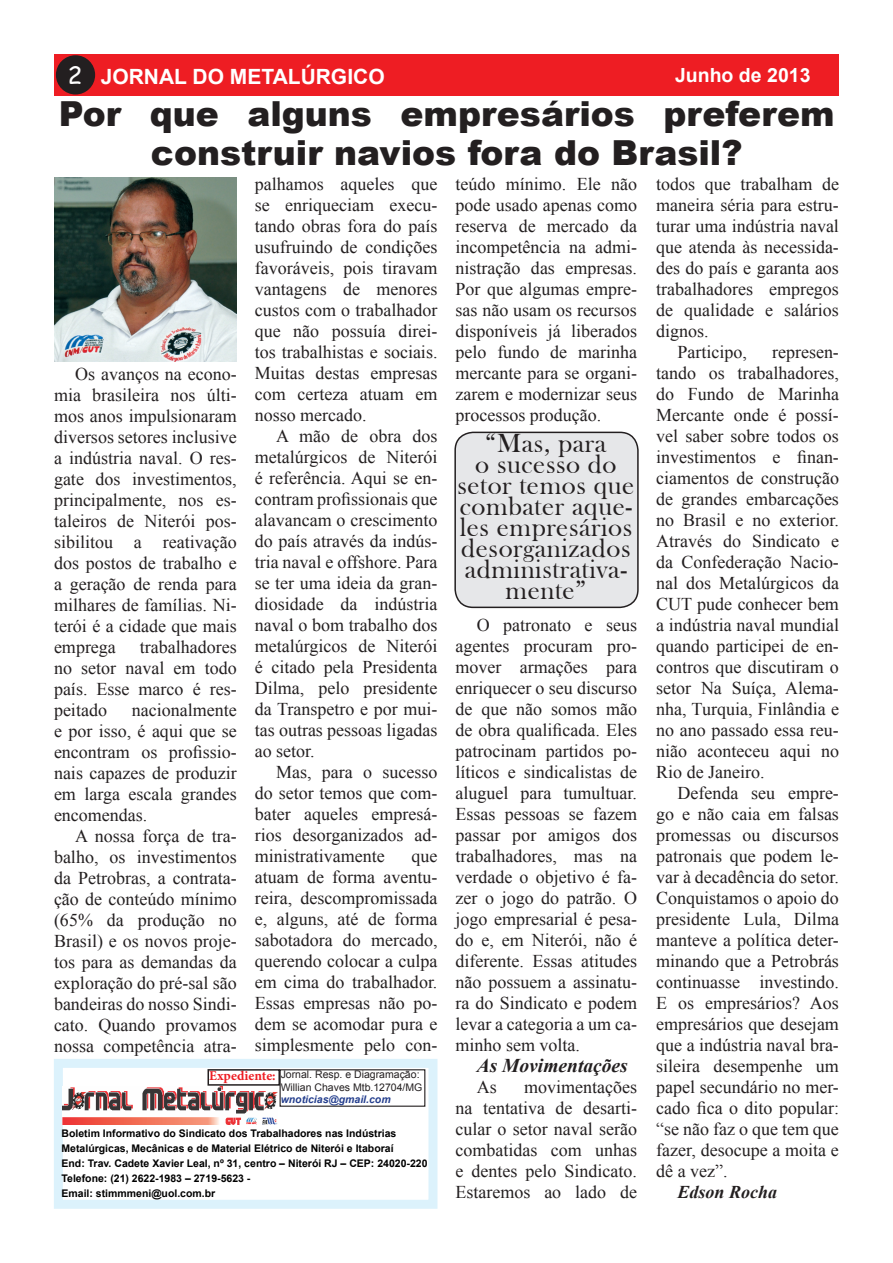
<style>
.page{position:relative;width:893px;height:1263px;background:#fff}
.page>*{position:absolute;margin:0;border:0;box-sizing:border-box;transform-origin:0 0}
.t1{font:900 34.5px/39px "Arial";color:#231f20;text-align:center}
.t2{font:27px/21px "Bask Old Face";letter-spacing:.02em;color:#231f20;text-align:center}
.t3{font:24px "Comic Sans MS";color:#fff}
.t4{font:700 21px "Arial";color:#fff}
.t5{font:italic 700 19.5px "Times New Roman";color:#231f20}
.t6{font:700 19.5px "Arial";color:#fff}
.t7{font:18px/21px "Times New Roman";color:#231f20;text-align:justify}
.t8{font:italic 700 18px "Times New Roman";color:#231f20}
.t9{font:700 13.5px "Minion Pro";color:#ee1d23}
.t10{font:700 10.5px/15px "Arial";color:#000}
.t11{font:10.5px "Arial";color:#231f20}
.t12{font:italic 700 10.5px "Arial";color:#253f8e}
</style>
<div class="page">
<div style="left:54px;top:54px;width:785px;height:42px;background:#ee1d23"></div>
<div style="left:57px;top:56px;width:37px;height:38px;background:#231f20;border-radius:50%"></div>
<div style="left:56px;top:55px;width:39px;height:39px;border:2px solid #231f20;border-radius:50%"></div>
<div style="left:54px;top:1059px;width:383px;height:150px;border:9px solid #dcf2fc"></div>
<div style="left:207px;top:1069px;width:73px;height:17px;border:2px solid #231f20"></div>
<div style="left:280px;top:1069px;width:145px;height:38px;border:1px solid #231f20"></div>
<img style="left:62px;top:1087px;width:215px;height:37px">
<div style="left:455px;top:432px;width:183px;height:175px;background:#e6e7e9;border-radius:18px"></div>
<div style="left:454px;top:432px;width:185px;height:176px;border:2px solid #231f20;border-radius:18px"></div>
<img style="left:54px;top:177px;width:183px;height:184px">
<p class="t3" style="left:68px;top:58px;width:16px">2</p>
<p class="t4" style="left:101px;top:62px;width:285px">JORNAL DO METALÚRGICO</p>
<p class="t6" style="left:675px;top:62px;width:137px">Junho de 2013</p>
<p class="t1" style="left:59px;top:93px;width:777px">Por que alguns empresários preferem construir navios fora do Brasil?</p>
<p class="t7" style="left:255px;top:173px;width:184px">palhamos aqueles que se enriqueciam execu&shy;tando obras fora do país usufruindo de condições favoráveis, pois tiravam vantagens de menores custos com o trabalhador que não possuía direi&shy;tos trabalhistas e sociais.<br>Muitas destas empresas com certeza atuam em nosso mercado.</p>
<p class="t7" style="left:255px;top:425px;width:184px;text-indent:21px">A mão de obra dos metalúrgicos de Niterói é referência. Aqui se en&shy;contram profissionais que alavancam o crescimento do país através da indús&shy;tria naval e offshore. Para se ter uma ideia da gran&shy;diosidade da indústria naval o bom trabalho dos metalúrgicos de Niterói é citado pela Presidenta Dilma, pelo presidente da Transpetro e por mui&shy;tas outras pessoas ligadas ao setor.</p>
<p class="t7" style="left:255px;top:761px;width:184px;text-indent:21px">Mas, para o sucesso do setor temos que com&shy;bater aqueles empresá&shy;rios desorganizados ad&shy;ministrativamente</p>
<p class="t7" style="left:455px;top:173px;width:183px">teúdo mínimo. Ele não pode usado apenas como reserva de mercado da incompetência na admi&shy;nistração das empresas.<br>Por que algumas empre&shy;sas não usam os recursos disponíveis já liberados pelo fundo de marinha mercante para se organi&shy;zarem e modernizar seus processos produção.</p>
<p class="t7" style="left:656px;top:173px;width:184px">todos que trabalham de maneira séria para estru&shy;turar uma indústria naval que atenda às necessida&shy;des do país e garanta aos trabalhadores empregos de qualidade e salários dignos.</p>
<p class="t7" style="left:677px;top:341px;width:71px">Participo,</p>
<p class="t7" style="left:656px;top:341px;width:184px;text-indent:116px">represen&shy;tando os trabalhadores, do Fundo de Marinha Mercante onde é possí&shy;vel saber sobre todos os investimentos e finan&shy;ciamentos de construção de grandes embarcações no Brasil e no exterior.<br>Através do Sindicato e da Confederação Nacio&shy;nal dos Metalúrgicos da CUT pude conhecer bem a indústria naval mundial quando participei de en&shy;contros que discutiram o setor Na Suíça, Alema&shy;nha, Turquia, Finlândia e no ano passado essa reu&shy;nião aconteceu aqui no Rio de Janeiro.</p>
<p class="t7" style="left:656px;top:782px;width:184px;text-indent:21px">Defenda seu empre&shy;go e não caia em falsas promessas ou discursos patronais que podem le&shy;var à decadência do setor.<br>Conquistamos o apoio do presidente Lula, Dilma manteve a política deter&shy;minando que a Petrobrás continuasse investindo.<br>E os empresários? Aos empresários que desejam que a indústria naval bra&shy;sileira desempenhe um papel secundário no mer&shy;cado fica o dito popular: “se não faz o que tem que fazer, desocupe a moita e dê a vez”.</p>
<p class="t8" style="left:677px;top:1179px;width:101px">Edson Rocha</p>
<p class="t7" style="left:54px;top:363px;width:184px;text-indent:21px">Os avanços na econo&shy;mia brasileira nos últi&shy;mos anos impulsionaram diversos setores inclusive a indústria naval. O res&shy;gate dos investimentos, principalmente, nos es&shy;taleiros de Niterói pos&shy;sibilitou a reativação dos postos de trabalho e a geração de renda para milhares de famílias. Ni&shy;terói é a cidade que mais emprega</p>
<p class="t2" style="left:457px;top:433px;width:179px">“Mas, para<br>o sucesso do setor temos que combater aque&shy;les empresários desorganizados administrativa&shy;mente”</p>
<p class="t7" style="left:455px;top:614px;width:183px;text-indent:21px">O patronato e seus agentes procuram pro&shy;mover armações para enriquecer o seu discurso de que não somos mão de obra qualificada. Eles patrocinam partidos po&shy;líticos e sindicalistas de aluguel para tumultuar.<br>Essas pessoas se fazem passar por amigos dos trabalhadores, mas na verdade o objetivo é fa&shy;zer o jogo do patrão. O jogo empresarial é pesa&shy;do e, em Niterói, não é diferente. Essas atitudes não possuem a assinatu&shy;ra do Sindicato e podem levar a categoria a um ca&shy;minho sem volta.</p>
<p class="t5" style="left:477px;top:1052px;width:153px">As Movimentações</p>
<p class="t7" style="left:477px;top:1076px;width:21px">As</p>
<p class="t7" style="left:54px;top:636px;width:184px;text-indent:86px">trabalhadores no setor naval em todo país. Esse marco é res&shy;peitado</p>
<p class="t7" style="left:54px;top:699px;width:184px;text-indent:78px">nacionalmente e por isso, é aqui que se encontram os profissio&shy;nais capazes de produzir em larga escala grandes encomendas.</p>
<p class="t7" style="left:54px;top:825px;width:184px;text-indent:21px">A nossa força de tra&shy;balho, os investimentos da Petrobras, a contrata&shy;ção de conteúdo mínimo (65% da produção no Brasil) e os novos proje&shy;tos para as demandas da exploração do pré-sal são bandeiras do nosso Sindi&shy;cato. Quando provamos nossa competência atra-</p>
<p class="t7" style="left:255px;top:845px;width:184px;text-indent:157px">que atuam de forma aventu&shy;reira, descompromissada e, alguns, até de forma sabotadora do mercado, querendo colocar a culpa em cima do trabalhador.<br>Essas empresas não po&shy;dem se acomodar pura e simplesmente pelo con-</p>
<p class="t11" style="left:281px;top:1067px;width:140px">Jornal. Resp. e Diagramação:</p>
<p class="t11" style="left:281px;top:1080px;width:143px">Willian Chaves Mtb.12704/MG</p>
<p class="t12" style="left:281px;top:1092px;width:112px">wnoticias@gmail.com</p>
<p class="t9" style="left:209px;top:1066px;width:68px">Expediente:</p>
<p class="t7" style="left:455px;top:1076px;width:183px;text-indent:69px">movimentações na tentativa de desarti&shy;cular o setor naval serão combatidas com unhas e dentes pelo Sindicato.<br>Estaremos ao lado de</p>
<p class="t10" style="left:62px;top:1126px;width:336px">Boletim Informativo do Sindicato dos Trabalhadores nas Indústrias</p>
<p class="t10" style="left:62px;top:1141px;width:334px">Metalúrgicas, Mecânicas e de Material Elétrico de Niterói e Itaboraí</p>
<p class="t10" style="left:62px;top:1156px;width:368px">End: Trav. Cadete Xavier Leal, nº 31, centro – Niterói RJ – CEP: 24020-220<br>Telefone: (21) 2622-1983 – 2719-5623 -</p>
<p class="t10" style="left:62px;top:1186px;width:155px">Email: stimmmeni@uol.com.br</p>
</div>
